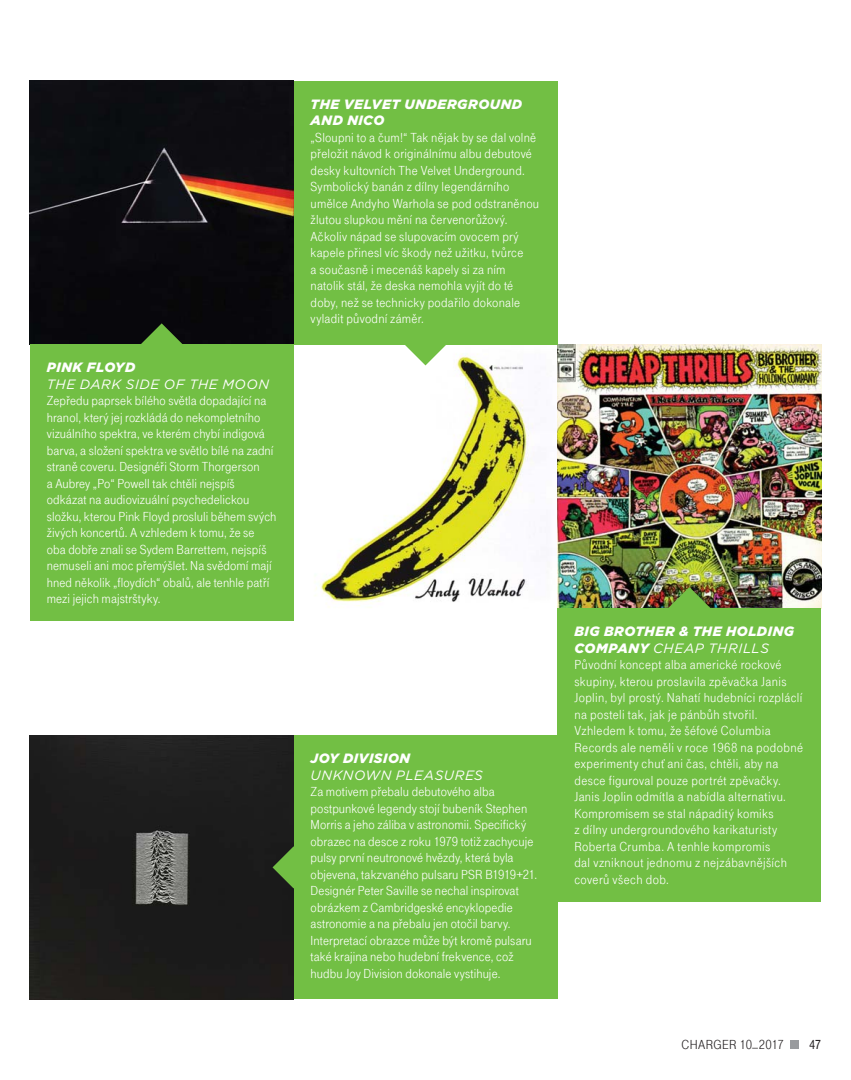
<style>
.page{position:relative;width:851px;height:1080px;background:#fff}
.page>*{position:absolute;margin:0;border:0;box-sizing:border-box;transform-origin:0 0}
.t1{font:13.5px/16.5px "Tele Grotesk EE Norm";letter-spacing:.015em;color:#fff}
.t2{font:italic 900 13.5px/16.5px "Gotham";letter-spacing:.035em;color:#fff}
.t3{font:italic 13.5px "Gotham";letter-spacing:.04em;color:#fff}
.t4{font:13.5px "Tele Grotesk EE Norm";letter-spacing:.02em;color:#231f20}
.t5{font:13.5px "Tele Grotesk EE Halb";color:#231f20}
.s1{font-weight:400}
</style>
<div class="page">
<div style="left:789px;top:1040px;width:9px;height:9px;background:#999b9e"></div>
<img style="left:30px;top:736px;width:263px;height:263px">
<svg style="left:272px;top:846px;width:21px;height:42px"></svg>
<img style="left:293px;top:344px;width:528px;height:264px">
<svg style="left:404px;top:344px;width:42px;height:21px"></svg>
<div style="left:30px;top:81px;width:263px;height:263px;background:#0b0c10"></div>
<svg style="left:141px;top:323px;width:42px;height:21px"></svg>
<svg style="left:668px;top:587px;width:42px;height:21px"></svg>
<div style="left:293px;top:736px;width:264px;height:263px;background:#72bf44"></div>
<div style="left:293px;top:81px;width:264px;height:263px;background:#72bf44"></div>
<div style="left:557px;top:608px;width:264px;height:293px;background:#72bf44"></div>
<div style="left:30px;top:344px;width:263px;height:277px;background:#72bf44"></div>
<p class="t2" style="left:47px;top:360px;width:90px">PINK FLOYD</p>
<p class="t3" style="left:47px;top:378px;width:224px">THE DARK SIDE OF THE MOON</p>
<p class="t1" style="left:47px;top:391px;width:231px">Zepředu paprsek bílého světla dopadající na hranol, který jej rozkládá do nekompletního vizuálního spektra, ve kterém chybí indigová barva, a složení spektra ve světlo bílé na zadní straně coveru. Designéři Storm Thorgerson<br>a Aubrey „Po“ Powell tak chtěli nejspíš odkázat na audiovizuální psychedelickou složku, kterou Pink Floyd prosluli během svých živých koncertů. A vzhledem k tomu, že se oba dobře znali se Sydem Barrettem, nejspíš nemuseli ani moc přemýšlet. Na svědomí mají hned několik „floydích“ obalů, ale tenhle patří mezi jejich majstrštyky.</p>
<p class="t2" style="left:310px;top:96px;width:213px">THE VELVET UNDERGROUND<br>AND NICO</p>
<p class="t1" style="left:310px;top:128px;width:230px">„Sloupni to a čum!“ Tak nějak by se dal volně přeložit návod k originálnímu albu debutové desky kultovních The Velvet Underground.<br>Symbolický banán z dílny legendárního umělce Andyho Warhola se pod odstraněnou žlutou slupkou mění na červenorůžový.<br>Ačkoliv nápad se slupovacím ovocem prý kapele přinesl víc škody než užitku, tvůrce<br>a současně i mecenáš kapely si za ním natolik stál, že deska nemohla vyjít do té doby, než se technicky podařilo dokonale vyladit původní záměr.</p>
<p class="t2" style="left:310px;top:751px;width:101px">JOY DIVISION</p>
<p class="t3" style="left:310px;top:769px;width:174px">UNKNOWN PLEASURES</p>
<p class="t1" style="left:310px;top:782px;width:228px">Za motivem přebalu debutového alba postpunkové legendy stojí bubeník Stephen Morris a jeho záliba v astronomii. Specifický obrazec na desce z roku 1979 totiž zachycuje pulsy první neutronové hvězdy, která byla objevena, takzvaného pulsaru PSR B1919+21.<br>Designér Peter Saville se nechal inspirovat obrázkem z Cambridgeské encyklopedie astronomie a na přebalu jen otočil barvy.<br>Interpretací obrazce může být kromě pulsaru také krajina nebo hudební frekvence, což hudbu Joy Division dokonale vystihuje.</p>
<p class="t2" style="left:574px;top:624px;width:221px">BIG BROTHER &amp; THE HOLDING<br>COMPANY <span class="s1">CHEAP THRILLS</span></p>
<p class="t1" style="left:574px;top:655px;width:230px">Původní koncept alba americké rockové skupiny, kterou proslavila zpěvačka Janis Joplin, byl prostý. Nahatí hudebníci rozpláclí na posteli tak, jak je pánbůh stvořil.<br>Vzhledem k tomu, že šéfové Columbia Records ale neměli v roce 1968 na podobné experimenty chuť ani čas, chtěli, aby na desce figuroval pouze portrét zpěvačky.<br>Janis Joplin odmítla a nabídla alternativu.<br>Kompromisem se stal nápaditý komiks<br>z dílny undergroundového karikaturisty Roberta Crumba. A tenhle kompromis<br>dal vzniknout jednomu z nejzábavnějších coverů všech dob.</p>
<p class="t4" style="left:681px;top:1035px;width:104px">CHARGER 10_2017</p>
<p class="t5" style="left:809px;top:1035px;width:14px">47</p>
</div>
